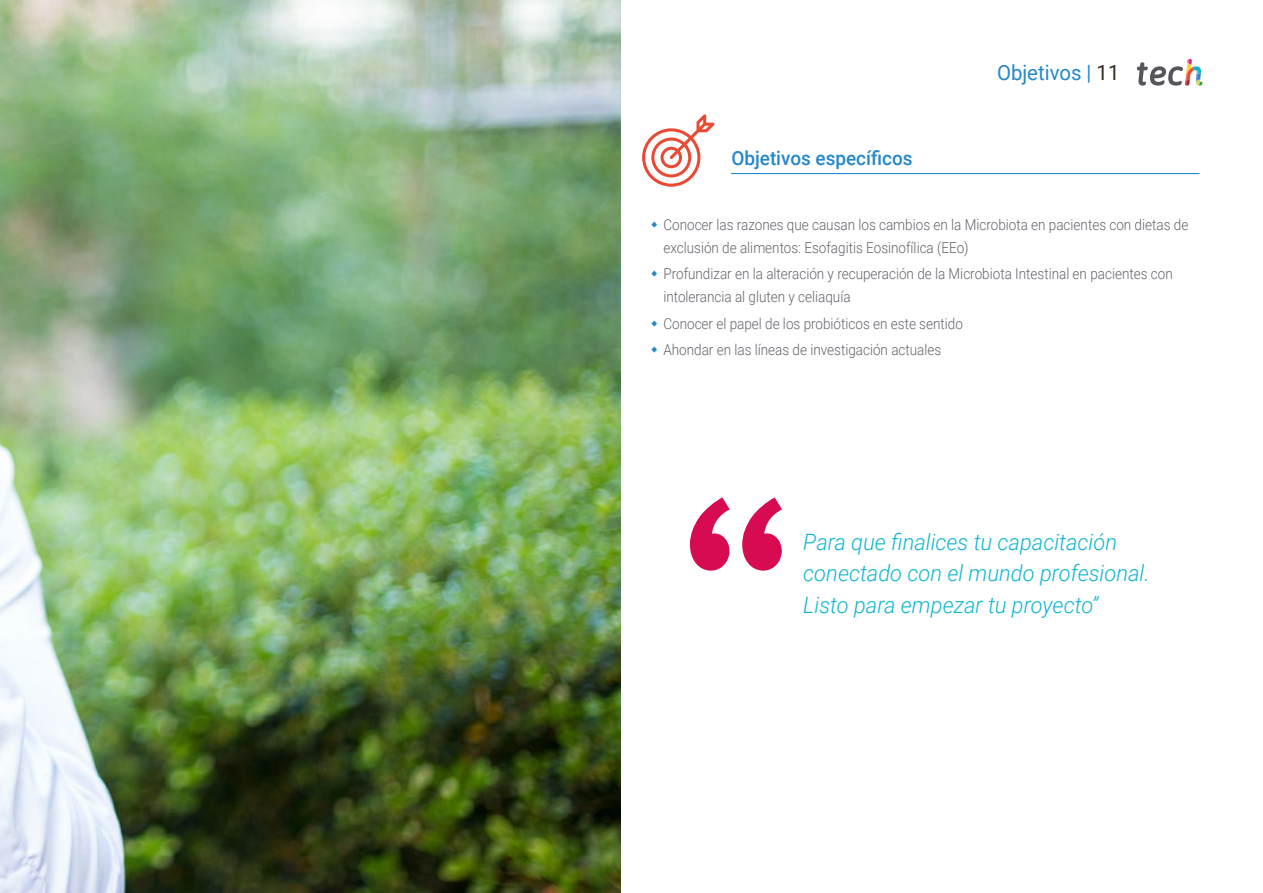
<style>
.page{position:relative;width:1263px;height:893px;background:#fff}
.page>*{position:absolute;margin:0;border:0;box-sizing:border-box;transform-origin:0 0}
.t1{font:italic 300 22.5px/31.5px "Roboto";color:#0fb6cf}
.t2{font:21px "Roboto";color:#2488c9}
.t3{font:500 19.5px "Roboto";color:#2488c9}
.t4{font:300 15px/22.5px "Roboto";color:#61646a;scale:.9 1}
.s1{color:#312e20}
</style>
<div class="page">
<img style="left:0;top:0;width:621px;height:893px">
<svg style="left:1137px;top:59px;width:65px;height:27px"></svg>
<svg style="left:642px;top:114px;width:72px;height:73px"></svg>
<hr style="left:731px;top:173px;width:468px;height:1px;background:#2488c9">
<svg style="left:690px;top:497px;width:92px;height:74px"></svg>
<h3 class="t3" style="left:731px;top:145px;width:183px">Objetivos específicos</h3>
<h2 class="t2" style="left:997px;top:57px;width:124px">Objetivos | <span class="s1">11</span></h2>
<p class="t4" style="left:663px;top:213px;width:585px">Conocer las razones que causan los cambios en la Microbiota en pacientes con dietas de exclusión de alimentos: Esofagitis Eosinofílica (EEo)</p>
<p class="t4" style="left:663px;top:262px;width:567px">Profundizar en la alteración y recuperación de la Microbiota Intestinal en pacientes con intolerancia al gluten y celiaquía</p>
<p class="t4" style="left:663px;top:309px;width:334px;line-height:26.7px">Conocer el papel de los probióticos en este sentido<br>Ahondar en las líneas de investigación actuales</p>
<h1 class="t1" style="left:803px;top:525px;width:348px">Para que finalices tu capacitación conectado con el mundo profesional.<br>Listo para empezar tu proyecto”</h1>
</div>
